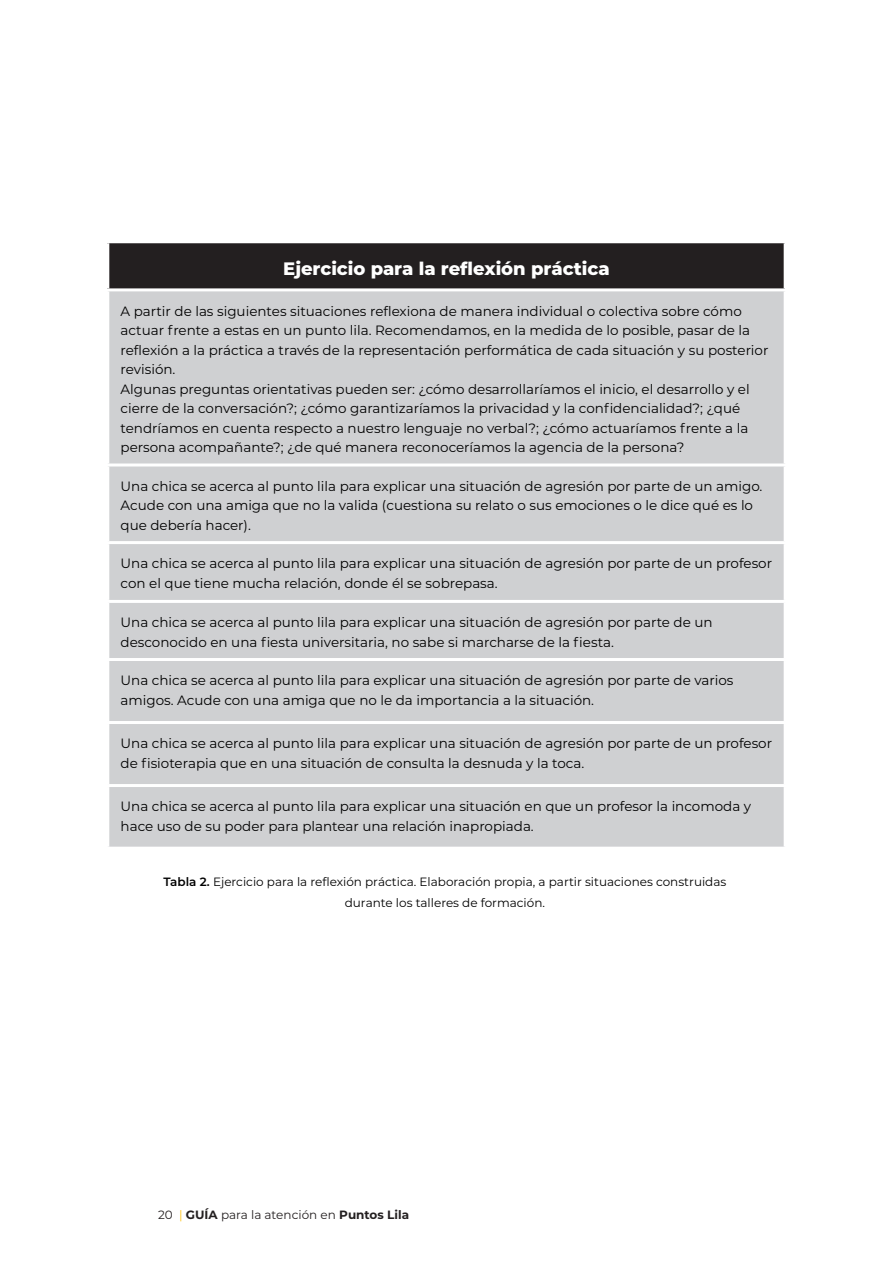
<style>
.page{position:relative;width:893px;height:1263px;background:#fff}
.page>*{position:absolute;margin:0;border:0;box-sizing:border-box;transform-origin:0 0}
.t1{font:800 18px "Montserrat";color:#fff}
.TABLA{font:13.5px/19.5px "Montserrat";color:#000}
.t2{font:12px "Montserrat";color:#000}
.t3{font:12px "Montserrat";color:#231f20}
.s1{font-weight:600}
.s2{color:#fec210}
.s3{font-weight:700}
</style>
<div class="page">
<div style="left:108px;top:242px;width:677px;height:48px;background:#231f20"></div>
<svg style="left:109px;top:291px;width:675px;height:556px;background:#d0d1d2"></svg>
<hr style="left:106px;top:240px;width:681px;height:3px;background:#fff">
<hr style="left:106px;top:243px;width:3px;height:45px;background:#fff">
<hr style="left:784px;top:243px;width:3px;height:45px;background:#fff">
<hr style="left:106px;top:288px;width:681px;height:3px;background:#fff">
<hr style="left:106px;top:463px;width:681px;height:3px;background:#fff">
<hr style="left:106px;top:541px;width:681px;height:3px;background:#fff">
<hr style="left:106px;top:600px;width:681px;height:3px;background:#fff">
<hr style="left:106px;top:658px;width:681px;height:3px;background:#fff">
<hr style="left:106px;top:721px;width:681px;height:3px;background:#fff">
<hr style="left:106px;top:784px;width:681px;height:3px;background:#fff">
<p class="t1" style="left:283px;top:255px;width:328px">Ejercicio para la reflexión práctica</p>
<p class="TABLA" style="left:121px;top:301px;width:649px">A partir de las siguientes situaciones reflexiona de manera individual o colectiva sobre cómo actuar frente a estas en un punto lila. Recomendamos, en la medida de lo posible, pasar de la reflexión a la práctica a través de la representación performática de cada situación y su posterior revisión.</p>
<p class="TABLA" style="left:121px;top:379px;width:631px">Algunas preguntas orientativas pueden ser: ¿cómo desarrollaríamos el inicio, el desarrollo y el cierre de la conversación?; ¿cómo garantizaríamos la privacidad y la confidencialidad?; ¿qué tendríamos en cuenta respecto a nuestro lenguaje no verbal?; ¿cómo actuaríamos frente a la persona acompañante?; ¿de qué manera reconoceríamos la agencia de la persona?</p>
<p class="TABLA" style="left:121px;top:476px;width:643px">Una chica se acerca al punto lila para explicar una situación de agresión por parte de un amigo.<br>Acude con una amiga que no la valida (cuestiona su relato o sus emociones o le dice qué es lo que debería hacer).</p>
<p class="TABLA" style="left:121px;top:553px;width:653px">Una chica se acerca al punto lila para explicar una situación de agresión por parte de un profesor con el que tiene mucha relación, donde él se sobrepasa.</p>
<p class="TABLA" style="left:121px;top:612px;width:594px">Una chica se acerca al punto lila para explicar una situación de agresión por parte de un desconocido en una fiesta universitaria, no sabe si marcharse de la fiesta.</p>
<p class="TABLA" style="left:121px;top:670px;width:614px">Una chica se acerca al punto lila para explicar una situación de agresión por parte de varios amigos. Acude con una amiga que no le da importancia a la situación.</p>
<p class="TABLA" style="left:121px;top:733px;width:653px">Una chica se acerca al punto lila para explicar una situación de agresión por parte de un profesor de fisioterapia que en una situación de consulta la desnuda y la toca.</p>
<p class="TABLA" style="left:121px;top:796px;width:632px">Una chica se acerca al punto lila para explicar una situación en que un profesor la incomoda y hace uso de su poder para plantear una relación inapropiada.</p>
<p class="t2" style="left:163px;top:873px;width:564px"><span class="s1">Tabla 2.</span> Ejercicio para la reflexión práctica. Elaboración propia, a partir situaciones construidas</p>
<p class="t2" style="left:345px;top:894px;width:202px">durante los talleres de formación.</p>
<p class="t3" style="left:158px;top:1207px;width:252px">20 <span class="s2">|</span> <span class="s3">GUÍA</span> para la atención en <span class="s3">Puntos Lila</span></p>
</div>
